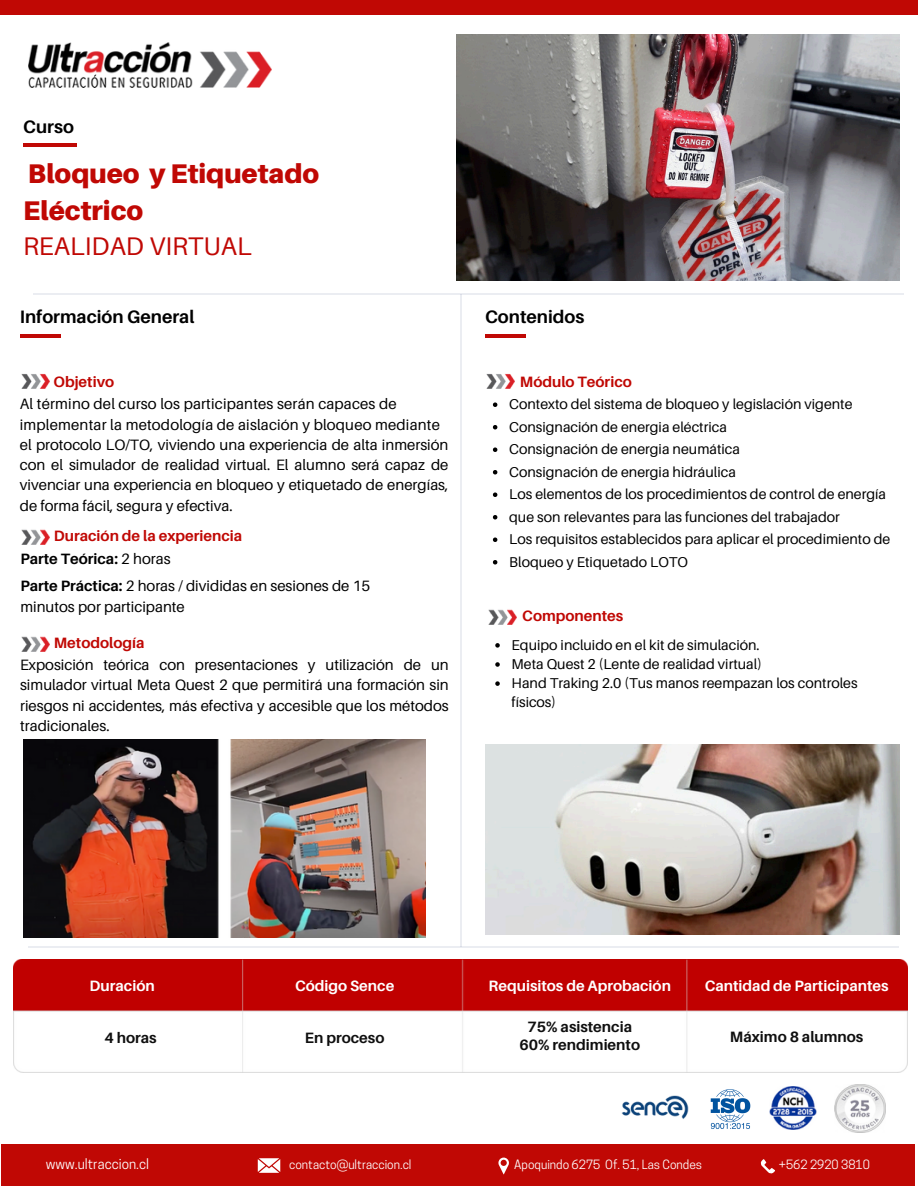
<style>
.page{position:relative;width:918px;height:1186px;background:#fff}
.page>*{position:absolute;margin:0;border:0;box-sizing:border-box;transform-origin:0 0}
.t1{font:900 27px/37.2px "Aileron";color:#c00804}
.t2{font:25.5px "Aileron";color:#c00804}
.t3{font:700 18px "Aileron";color:#000}
.t4{font:15px/20.2px "Aileron";color:#000}
.t5{font:700 15px "Aileron";color:#c00804}
.t6{font:700 15px "Aileron";color:#fff}
.t7{font:700 15px/17.5px "Aileron";color:#0f0f0f;text-align:center}
.t8{font:700 15px "Aileron";color:#000}
.t9{font:14.25px/19.2px "Aileron";color:#000}
.t10{font:13.5px "Cooper Hewitt";color:#fff}
.t11{font:12px "Cooper Hewitt";color:#fff}
.s1{font-weight:400}
.s2{font-weight:700}
</style>
<div class="page">
<div style="left:0;top:0;width:918px;height:15px;background:#c00804"></div>
<img style="left:28px;top:43px;width:243px;height:45px">
<hr style="left:23px;top:143px;width:54px;height:3px;background:#c00804">
<hr style="left:34px;top:293px;width:870px;height:2px;background:#38487e">
<hr style="left:28px;top:946px;width:871px;height:1px;background:#38487e">
<hr style="left:460px;top:295px;width:1px;height:652px;background:#38487e">
<hr style="left:20px;top:335px;width:41px;height:2px;background:#c00804">
<hr style="left:485px;top:335px;width:41px;height:2px;background:#c00804">
<img style="left:21px;top:373px;width:28px;height:16px">
<img style="left:14px;top:960px;width:893px;height:112px">
<img style="left:486px;top:373px;width:28px;height:16px">
<img style="left:710px;top:1089px;width:41px;height:40px">
<div style="left:1px;top:1144px;width:913px;height:42px;background:#c00804"></div>
<svg style="left:761px;top:1159px;width:14px;height:14px"></svg>
<svg style="left:258px;top:1158px;width:22px;height:15px"></svg>
<svg style="left:498px;top:1157px;width:11px;height:17px"></svg>
<img style="left:770px;top:1086px;width:47px;height:43px">
<img style="left:834px;top:1084px;width:51px;height:49px">
<img style="left:622px;top:1096px;width:66px;height:23px">
<img style="left:457px;top:34px;width:442px;height:247px">
<img style="left:21px;top:636px;width:29px;height:15px">
<img style="left:21px;top:529px;width:28px;height:15px">
<img style="left:23px;top:739px;width:402px;height:198px">
<img style="left:488px;top:609px;width:29px;height:16px">
<img style="left:485px;top:744px;width:414px;height:190px">
<svg style="left:493px;top:402px;width:4px;height:5px"></svg>
<svg style="left:493px;top:425px;width:4px;height:4px"></svg>
<svg style="left:493px;top:447px;width:4px;height:5px"></svg>
<svg style="left:493px;top:470px;width:4px;height:4px"></svg>
<svg style="left:493px;top:492px;width:4px;height:5px"></svg>
<svg style="left:493px;top:515px;width:4px;height:4px"></svg>
<svg style="left:493px;top:537px;width:4px;height:5px"></svg>
<svg style="left:493px;top:560px;width:4px;height:4px"></svg>
<svg style="left:495px;top:643px;width:5px;height:4px"></svg>
<svg style="left:495px;top:662px;width:5px;height:5px"></svg>
<svg style="left:495px;top:681px;width:5px;height:5px"></svg>
<p class="t3" style="left:23px;top:116px;width:52px">Curso</p>
<h4 class="t1" style="left:23px;top:154px;width:298px">Bloqueo y Etiquetado<br>Eléctrico</h4>
<h4 class="t2" style="left:23px;top:230px;width:230px">REALIDAD VIRTUAL</h4>
<p class="t3" style="left:20px;top:306px;width:176px">Información General</p>
<h2 class="t3" style="left:485px;top:306px;width:101px">Contenidos</h2>
<p class="t5" style="left:54px;top:373px;width:62px">Objetivo</p>
<h2 class="t5" style="left:520px;top:373px;width:113px">Módulo Teórico</h2>
<h4 class="t4" style="left:20px;top:394px;width:430px">Al término del curso los participantes serán capaces de implementar la metodología de aislación y bloqueo mediante el protocolo LO/TO, viviendo una experiencia de alta inmersión con el simulador de realidad virtual. El alumno será capaz de vivenciar una experiencia en bloqueo y etiquetado de energías, de forma fácil, segura y efectiva.</h4>
<p class="t5" style="left:54px;top:526px;width:190px">Duración de la experiencia</p>
<h3 class="t8" style="left:20px;top:550px;width:152px">Parte Teórica: <span class="s1">2 horas</span></h3>
<h3 class="t4" style="left:20px;top:575px;width:351px;line-height:20.9px"><span class="s2">Parte Práctica:</span> 2 horas / divididas en sesiones de 15 minutos por participante</h3>
<p class="t5" style="left:54px;top:633px;width:92px">Metodología</p>
<p class="t4" style="left:20px;top:654px;width:430px;text-align:justify">Exposición teórica con presentaciones y utilización de un simulador virtual Meta Quest 2 que permitirá una formación sin riesgos ni accidentes, más efectiva y accesible que los métodos tradicionales.</p>
<h3 class="t9" style="left:509px;top:394px;width:345px">Contexto del sistema de bloqueo y legislación vigente</h3>
<h3 class="t9" style="left:509px;top:417px;width:219px">Consignación de energia eléctrica</h3>
<h3 class="t9" style="left:509px;top:439px;width:232px">Consignación de energia neumática</h3>
<p class="t9" style="left:509px;top:462px;width:228px">Consignación de energia hidráulica</p>
<p class="t9" style="left:509px;top:484px;width:378px">Los elementos de los procedimientos de control de energía</p>
<p class="t9" style="left:509px;top:507px;width:332px">que son relevantes para las funciones del trabajador</p>
<p class="t9" style="left:509px;top:529px;width:383px">Los requisitos establecidos para aplicar el procedimiento de</p>
<p class="t9" style="left:509px;top:552px;width:180px">Bloqueo y Etiquetado LOTO</p>
<h3 class="t5" style="left:522px;top:606px;width:103px">Componentes</h3>
<h5 class="t9" style="left:512px;top:635px;width:250px">Equipo incluido en el kit de simulación.</h5>
<p class="t9" style="left:512px;top:654px;width:252px">Meta Quest 2 (Lente de realidad virtual)</p>
<p class="t9" style="left:512px;top:673px;width:347px">Hand Traking 2.0 (Tus manos reempazan los controles físicos)</p>
<p class="t6" style="left:90px;top:976px;width:67px">Duración</p>
<p class="t7" style="left:104px;top:1028px;width:54px">4 horas</p>
<h3 class="t6" style="left:295px;top:976px;width:101px">Código Sence</h3>
<p class="t6" style="left:489px;top:976px;width:184px">Requisitos de Aprobación</p>
<h3 class="t6" style="left:705px;top:976px;width:185px">Cantidad de Participantes</h3>
<p class="t7" style="left:305px;top:1028px;width:81px">En proceso</p>
<p class="t7" style="left:520px;top:1017px;width:122px">75% asistencia<br>60% rendimiento</p>
<p class="t7" style="left:730px;top:1028px;width:135px">Máximo 8 alumnos</p>
<p class="t10" style="left:46px;top:1158px;width:105px">www.ultraccion.cl</p>
<p class="t11" style="left:289px;top:1160px;width:124px">contacto@ultraccion.cl</p>
<h3 class="t11" style="left:514px;top:1160px;width:189px">Apoquindo 6275 Of. 51, Las Condes</h3>
<h4 class="t11" style="left:779px;top:1159px;width:93px">+562 2920 3810</h4>
</div>
